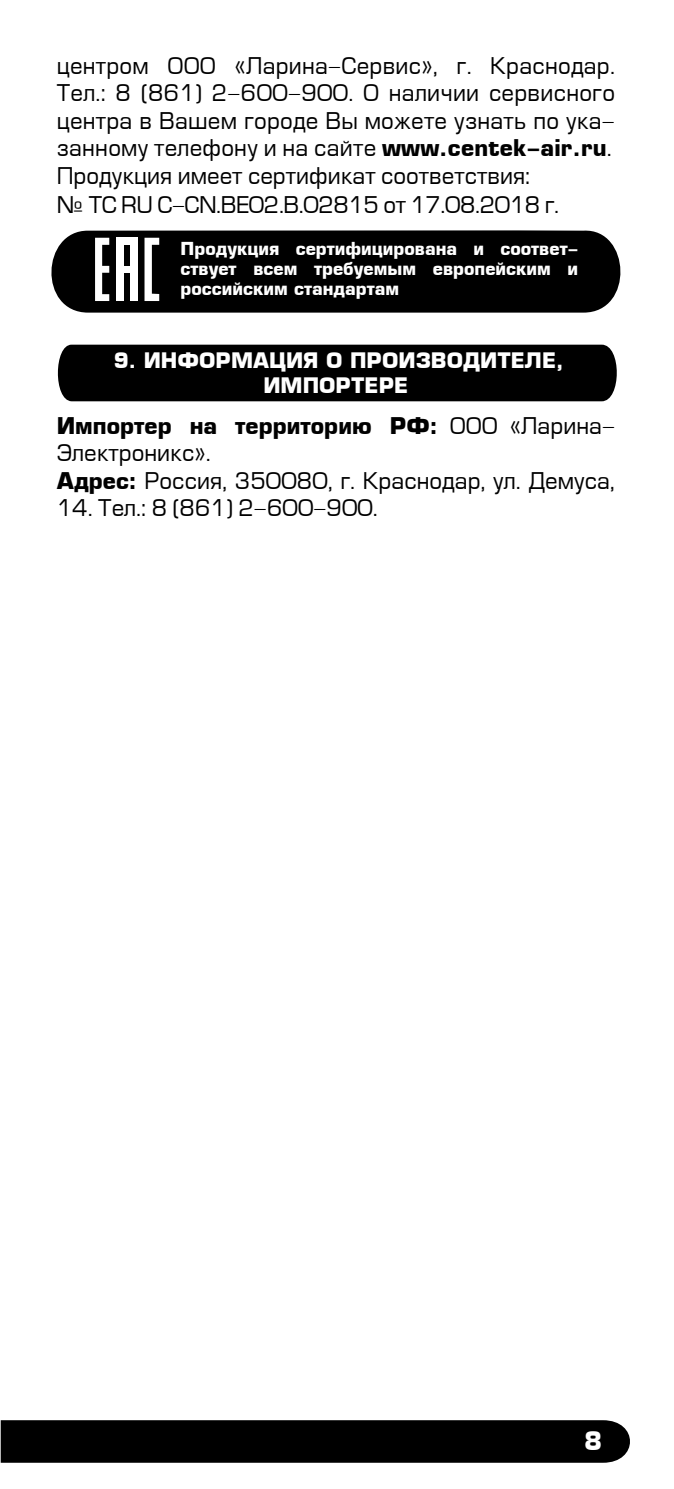
<style>
.page{position:relative;width:674px;height:1489px;background:#fff}
.page>*{position:absolute;margin:0;border:0;box-sizing:border-box;transform-origin:0 0}
.t1{font:700 25px "Europe";color:#fff}
.t2{font:22.5px/27.8px "Europe";letter-spacing:.01em;color:#000}
.t3{font:700 20.75px/25px "Europe";color:#fff;text-align:center}
.t4{font:700 17.5px/20px "Europe";color:#fff;text-align:justify}
.s1{font-weight:700}
.s2{color:#000}
</style>
<div class="page">
<div style="left:1px;top:1420px;width:629px;height:42px;background:#000"></div>
<div style="left:51px;top:230px;width:570px;height:82px;background:#000"></div>
<svg style="left:95px;top:238px;width:14px;height:63px"></svg>
<svg style="left:144px;top:238px;width:15px;height:63px"></svg>
<div style="left:116px;top:238px;width:7px;height:63px;background:#fff"></div>
<div style="left:131px;top:238px;width:7px;height:63px;background:#fff"></div>
<div style="left:123px;top:266px;width:8px;height:7px;background:#fff"></div>
<div style="left:123px;top:238px;width:8px;height:7px;background:#fff"></div>
<div style="left:57px;top:344px;width:560px;height:57px;background:#000"></div>
<p class="t2" style="left:57px;top:53px;width:559px">центром ООО «Ларина-Сервис», г. Краснодар.<br>Тел.: 8 (861) 2-600-900. О наличии сервисного центра в Вашем городе Вы можете узнать по ука&shy;занному телефону и на сайте <span class="s1">www.centek-air.ru</span>.<br>Продукция имеет сертификат соответствия:<br>¹ ТС RU C-CN.ВЕ02.В.02815 от 17.08.2018 г.</p>
<p class="t4" style="left:180px;top:238px;width:399px">Продукция сертифицирована и соответ&shy;ствует всем требуемым европейским и российским стандартам<span class="s2">.</span></p>
<p class="t3" style="left:114px;top:348px;width:451px">9. ИНФОРМАЦИЯ О ПРОИЗВОДИТЕЛЕ,<br>ИМПОРТЕРЕ</p>
<p class="t2" style="left:57px;top:412px;width:559px"><span class="s1">Импортер на территорию РФ:</span> ООО «Ларина-<br>Электроникс».<br><span class="s1">Адрес:</span> Россия, 350080, г. Краснодар, ул. Демуса,</p>
<p class="t2" style="left:57px;top:495px;width:322px">14. Тел.: 8 (861) 2-600-900.</p>
<p class="t1" style="left:583px;top:1425px;width:19px">8</p>
</div>
